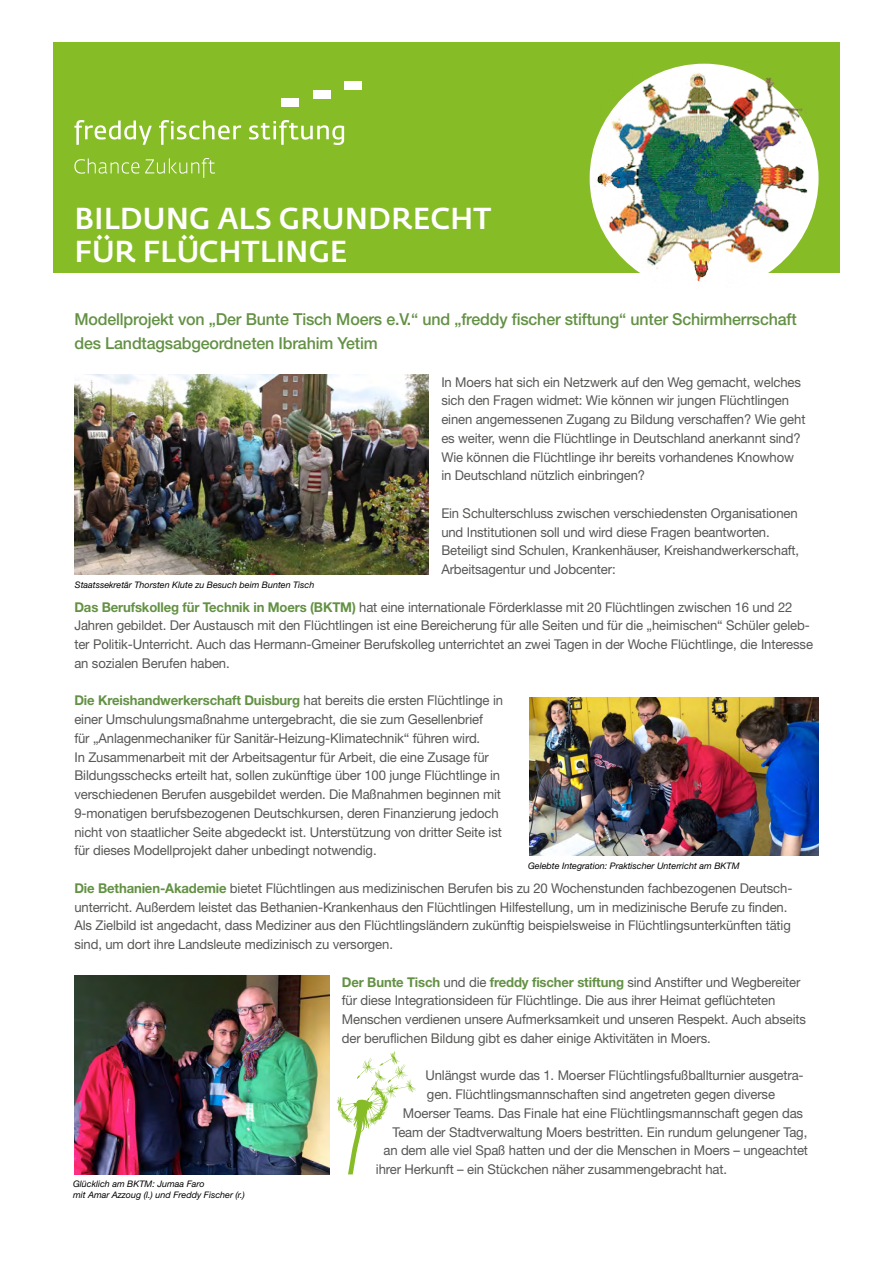
<style>
.page{position:relative;width:893px;height:1263px;background:#fff}
.page>*{position:absolute;margin:0;border:0;box-sizing:border-box;transform-origin:0 0}
.t1{font:500 30px/33px "Fedra Sans";color:#fff}
.t2{font:500 16.5px/24px "Helvetica Neue";letter-spacing:-.01em;color:#639144}
.t3{font:13.5px/18.8px "Helvetica Neue";letter-spacing:-.01em;color:#575756}
.t4{font:italic 9px/10.8px "Helvetica Neue";color:#000}
.s1{font-weight:700;color:#639144}
</style>
<div class="page">
<div style="left:53px;top:43px;width:787px;height:230px;background:#86bc25"></div>
<svg style="left:74px;top:120px;width:78px;height:25px"></svg>
<svg style="left:159px;top:120px;width:82px;height:25px"></svg>
<svg style="left:249px;top:120px;width:95px;height:25px"></svg>
<div style="left:281px;top:99px;width:18px;height:8px;background:#fff"></div>
<div style="left:313px;top:90px;width:18px;height:9px;background:#fff"></div>
<div style="left:344px;top:82px;width:18px;height:8px;background:#fff"></div>
<svg style="left:74px;top:158px;width:65px;height:16px"></svg>
<svg style="left:145px;top:158px;width:70px;height:20px"></svg>
<img style="left:529px;top:697px;width:290px;height:158px">
<img style="left:74px;top:975px;width:255px;height:200px">
<img style="left:74px;top:375px;width:355px;height:199px">
<svg style="left:337px;top:1051px;width:79px;height:123px"></svg>
<img style="left:594px;top:63px;width:225px;height:219px">
<h1 class="t1" style="left:74px;top:203px;width:418px">BILDUNG ALS GRUNDRECHT<br>FÜR FLÜCHTLINGE</h1>
<p class="t2" style="left:74px;top:307px;width:724px">Modellprojekt von „Der Bunte Tisch Moers e.V.“ und „freddy fischer stiftung“ unter Schirmherrschaft des Landtagsabgeordneten Ibrahim Yetim</p>
<p class="t3" style="left:441px;top:372px;width:366px">In Moers hat sich ein Netzwerk auf den Weg gemacht, welches sich den Fragen widmet: Wie können wir jungen Flüchtlingen einen angemessenen Zugang zu Bildung verschaffen? Wie geht es weiter, wenn die Flüchtlinge in Deutschland anerkannt sind?<br>Wie können die Flüchtlinge ihr bereits vorhandenes Knowhow in Deutschland nützlich einbringen?</p>
<p class="t3" style="left:441px;top:503px;width:359px">Ein Schulterschluss zwischen verschiedensten Organisationen und Institutionen soll und wird diese Fragen beantworten.<br>Beteiligt sind Schulen, Krankenhäuser, Kreishandwerkerschaft, Arbeitsagentur und Jobcenter:</p>
<p class="t3" style="left:74px;top:597px;width:740px"><span class="s1">Das Berufskolleg für Technik in Moers (BKTM)</span> hat eine internationale Förderklasse mit 20 Flüchtlingen zwischen 16 und 22<br>Jahren gebildet. Der Austausch mit den Flüchtlingen ist eine Bereicherung für alle Seiten und für die „heimischen“ Schüler geleb&shy;ter Politik-Unterricht. Auch das Hermann-Gmeiner Berufskolleg unterrichtet an zwei Tagen in der Woche Flüchtlinge, die Interesse an sozialen Berufen haben.</p>
<p class="t3" style="left:74px;top:691px;width:430px"><span class="s1">Die Kreishandwerkerschaft Duisburg</span> hat bereits die ersten Flüchtlinge in einer Umschulungsmaßnahme untergebracht, die sie zum Gesellenbrief<br>für „Anlagenmechaniker für Sanitär-Heizung-Klimatechnik“ führen wird.<br>In Zusammenarbeit mit der Arbeitsagentur für Arbeit, die eine Zusage für Bildungsschecks erteilt hat, sollen zukünftige über 100 junge Flüchtlinge in verschiedenen Berufen ausgebildet werden. Die Maßnahmen beginnen mit 9-monatigen berufsbezogenen Deutschkursen, deren Finanzierung jedoch nicht von staatlicher Seite abgedeckt ist. Unterstützung von dritter Seite ist für dieses Modellprojekt daher unbedingt notwendig.</p>
<p class="t3" style="left:74px;top:878px;width:718px"><span class="s1">Die Bethanien-Akademie</span> bietet Flüchtlingen aus medizinischen Berufen bis zu 20 Wochenstunden fachbezogenen Deutsch&shy;unterricht. Außerdem leistet das Bethanien-Krankenhaus den Flüchtlingen Hilfestellung, um in medizinische Berufe zu finden.<br>Als Zielbild ist angedacht, dass Mediziner aus den Flüchtlingsländern zukünftig beispielsweise in Flüchtlingsunterkünften tätig sind, um dort ihre Landsleute medizinisch zu versorgen.</p>
<p class="t3" style="left:342px;top:972px;width:466px"><span class="s1">Der Bunte Tisch</span> und die <span class="s1">freddy fischer stiftung</span> sind Anstifter und Wegbereiter für diese Integrationsideen für Flüchtlinge. Die aus ihrer Heimat geflüchteten Menschen verdienen unsere Aufmerksamkeit und unseren Respekt. Auch abseits der beruflichen Bildung gibt es daher einige Aktivitäten in Moers.</p>
<p class="t3" style="left:425px;top:1066px;width:380px">Unlängst wurde das 1. Moerser Flüchtlingsfußballturnier ausgetra-</p>
<p class="t3" style="left:427px;top:1085px;width:350px">gen. Flüchtlingsmannschaften sind angetreten gegen diverse</p>
<p class="t3" style="left:403px;top:1103px;width:402px">Moerser Teams. Das Finale hat eine Flüchtlingsmannschaft gegen das</p>
<p class="t3" style="left:392px;top:1122px;width:416px">Team der Stadtverwaltung Moers bestritten. Ein rundum gelungener Tag,</p>
<p class="t3" style="left:383px;top:1141px;width:426px">an dem alle viel Spaß hatten und der die Menschen in Moers – ungeachtet</p>
<p class="t3" style="left:376px;top:1160px;width:353px">ihrer Herkunft – ein Stückchen näher zusammengebracht hat.</p>
<p class="t4" style="left:75px;top:579px;width:241px">Staatssekretär Thorsten Klute zu Besuch beim Bunten Tisch</p>
<p class="t4" style="left:528px;top:860px;width:213px">Gelebte Integration: Praktischer Unterricht am BKTM</p>
<p class="t4" style="left:73px;top:1178px;width:173px">Glücklich am BKTM: Jumaa Faro<br>mit Amar Azzoug (l.) und Freddy Fischer (r.)</p>
</div>
